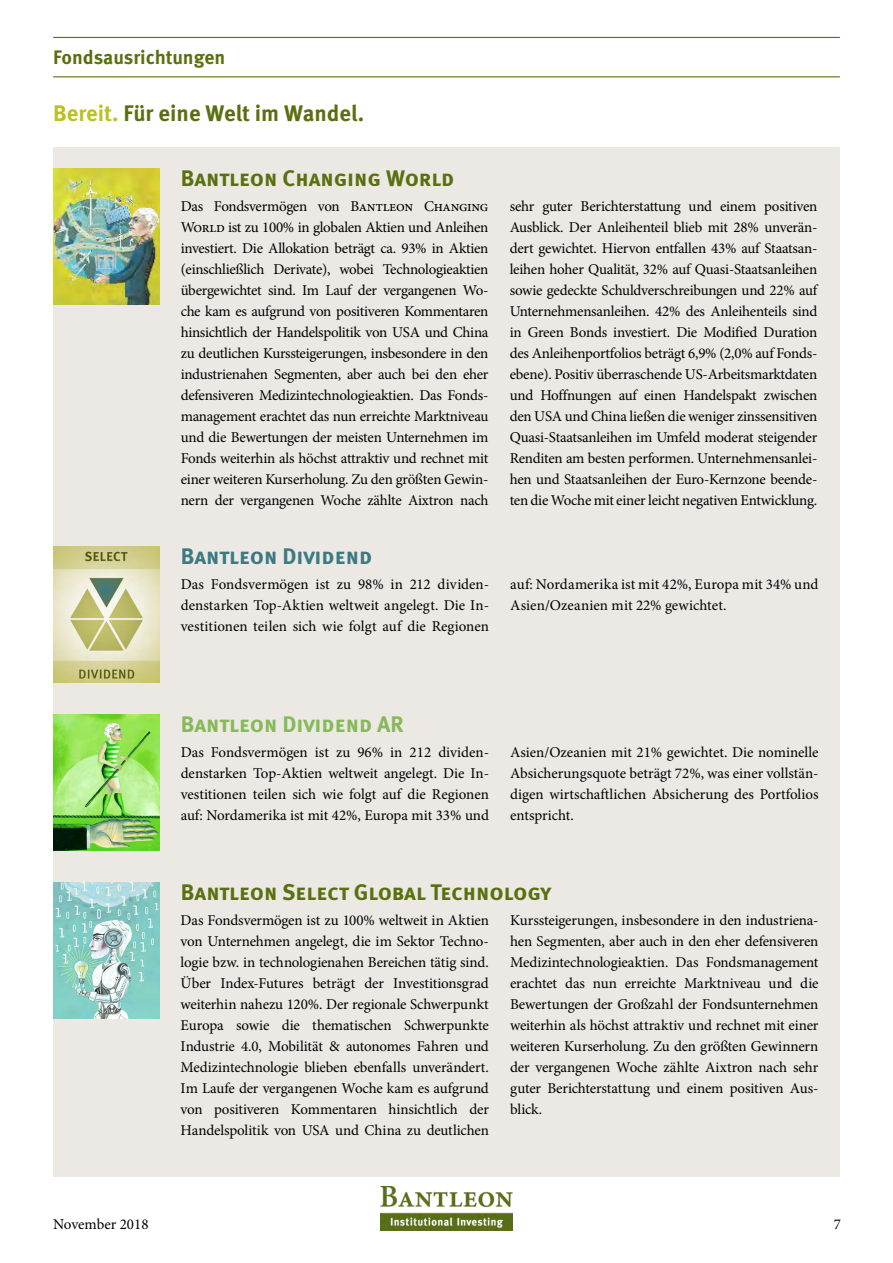
<style>
.page{position:relative;width:893px;height:1263px;background:#fff}
.page>*{position:absolute;margin:0;border:0;box-sizing:border-box;transform-origin:0 0}
.t1{font:700 22.5px "Meta OT";color:#5a7010}
.t2{font:700 22.5px "Meta OT";color:#86b959}
.t3{font:700 22.5px "Meta OT";color:#3c7980}
.t4{font:700 19.5px "Meta OT";letter-spacing:-.005em;color:#5a7010}
.t5{font:15px/21px "Minion Pro";letter-spacing:-.005em;color:#000;text-align:justify}
.t6{font:15px/21px "Minion Pro";letter-spacing:.015em;color:#000}
.s1{color:#bac223}
</style>
<div class="page">
<div style="left:53px;top:148px;width:787px;height:1029px;background:#ece9e4"></div>
<hr style="left:53px;top:37px;width:787px;height:1px;background:#5a7010">
<hr style="left:53px;top:76px;width:787px;height:1px;background:#5a7010">
<img style="left:380px;top:1186px;width:133px;height:44px">
<img style="left:53px;top:547px;width:106px;height:136px">
<img style="left:53px;top:714px;width:106px;height:136px">
<img style="left:53px;top:883px;width:106px;height:136px">
<img style="left:53px;top:169px;width:106px;height:136px">
<h2 class="t4" style="left:53px;top:44px;width:174px">Fondsausrichtungen</h2>
<h1 class="t1" style="left:53px;top:98px;width:313px"><span class="s1">Bereit.</span> Für eine Welt im Wandel.</h1>
<h1 class="t1" style="left:181px;top:163px;width:275px">Bantleon Changing World</h1>
<p class="t5" style="left:181px;top:195px;width:309px">Das Fondsvermögen von Bantleon Changing World ist zu 100% in globalen Aktien und Anleihen investiert. Die Allokation beträgt ca. 93% in Aktien (einschließlich Derivate), wobei Technologieaktien übergewichtet sind. Im Lauf der vergangenen Wo&shy;che kam es aufgrund von positiveren Kommentaren hinsichtlich der Handelspolitik von USA und China zu deutlichen Kurssteigerungen, insbesondere in den industrienahen Segmenten, aber auch bei den eher defensiveren Medizintechnologieaktien. Das Fonds&shy;management erachtet das nun erreichte Marktniveau und die Bewertungen der meisten Unternehmen im Fonds weiterhin als höchst attraktiv und rechnet mit einer weiteren Kurserholung. Zu den größten Gewin&shy;nern der vergangenen Woche zählte Aixtron nach</p>
<p class="t5" style="left:510px;top:195px;width:309px">sehr guter Berichterstattung und einem positiven Ausblick. Der Anleihenteil blieb mit 28% unverän&shy;dert gewichtet. Hiervon entfallen 43% auf Staatsan&shy;leihen hoher Qualität, 32% auf Quasi-Staatsanleihen sowie gedeckte Schuldverschreibungen und 22% auf Unternehmensanleihen. 42% des Anleihenteils sind in Green Bonds investiert. Die Modified Duration des Anleihenportfolios beträgt 6,9% (2,0% auf Fonds&shy;ebene). Positiv überraschende US-Arbeitsmarktdaten und Hoffnungen auf einen Handelspakt zwischen den USA und China ließen die weniger zinssensitiven Quasi-Staatsanleihen im Umfeld moderat steigender Renditen am besten performen. Unternehmensanlei&shy;hen und Staatsanleihen der Euro-Kernzone beende&shy;ten die Woche mit einer leicht negativen Entwicklung.</p>
<h1 class="t3" style="left:181px;top:541px;width:193px">Bantleon Dividend</h1>
<p class="t5" style="left:181px;top:573px;width:310px">Das Fondsvermögen ist zu 98% in 212 dividen&shy;denstarken Top-Aktien weltweit angelegt. Die In&shy;vestitionen teilen sich wie folgt auf die Regionen</p>
<p class="t6" style="left:510px;top:573px;width:310px">auf: Nordamerika ist mit 42%, Europa mit 34% und<br>Asien/Ozeanien mit 22% gewichtet.</p>
<h1 class="t2" style="left:181px;top:710px;width:225px">Bantleon Dividend AR</h1>
<p class="t5" style="left:181px;top:741px;width:310px">Das Fondsvermögen ist zu 96% in 212 dividen&shy;denstarken Top-Aktien weltweit angelegt. Die In&shy;vestitionen teilen sich wie folgt auf die Regionen auf: Nordamerika ist mit 42%, Europa mit 33% und</p>
<p class="t5" style="left:510px;top:741px;width:310px">Asien/Ozeanien mit 21% gewichtet. Die nominelle Absicherungsquote beträgt 72%, was einer vollstän&shy;digen wirtschaftlichen Absicherung des Portfolios entspricht.</p>
<h1 class="t1" style="left:181px;top:877px;width:372px">Bantleon Select Global Technology</h1>
<p class="t5" style="left:181px;top:909px;width:310px">Das Fondsvermögen ist zu 100% weltweit in Aktien von Unternehmen angelegt, die im Sektor Techno&shy;logie bzw. in technologienahen Bereichen tätig sind.<br>Über Index-Futures beträgt der Investitionsgrad weiterhin nahezu 120%. Der regionale Schwerpunkt Europa sowie die thematischen Schwerpunkte Industrie 4.0, Mobilität &amp; autonomes Fahren und Medizintechnologie blieben ebenfalls unverändert.<br>Im Laufe der vergangenen Woche kam es aufgrund von positiveren Kommentaren hinsichtlich der Handelspolitik von USA und China zu deutlichen</p>
<p class="t5" style="left:510px;top:909px;width:310px">Kurssteigerungen, insbesondere in den industriena&shy;hen Segmenten, aber auch in den eher defensiveren Medizintechnologieaktien. Das Fondsmanagement erachtet das nun erreichte Marktniveau und die Bewertungen der Großzahl der Fondsunternehmen weiterhin als höchst attraktiv und rechnet mit einer weiteren Kurserholung. Zu den größten Gewinnern der vergangenen Woche zählte Aixtron nach sehr guter Berichterstattung und einem positiven Aus&shy;blick.</p>
<p class="t5" style="left:53px;top:1214px;width:97px">November 2018</p>
<p class="t5" style="left:834px;top:1214px;width:9px">7</p>
</div>
